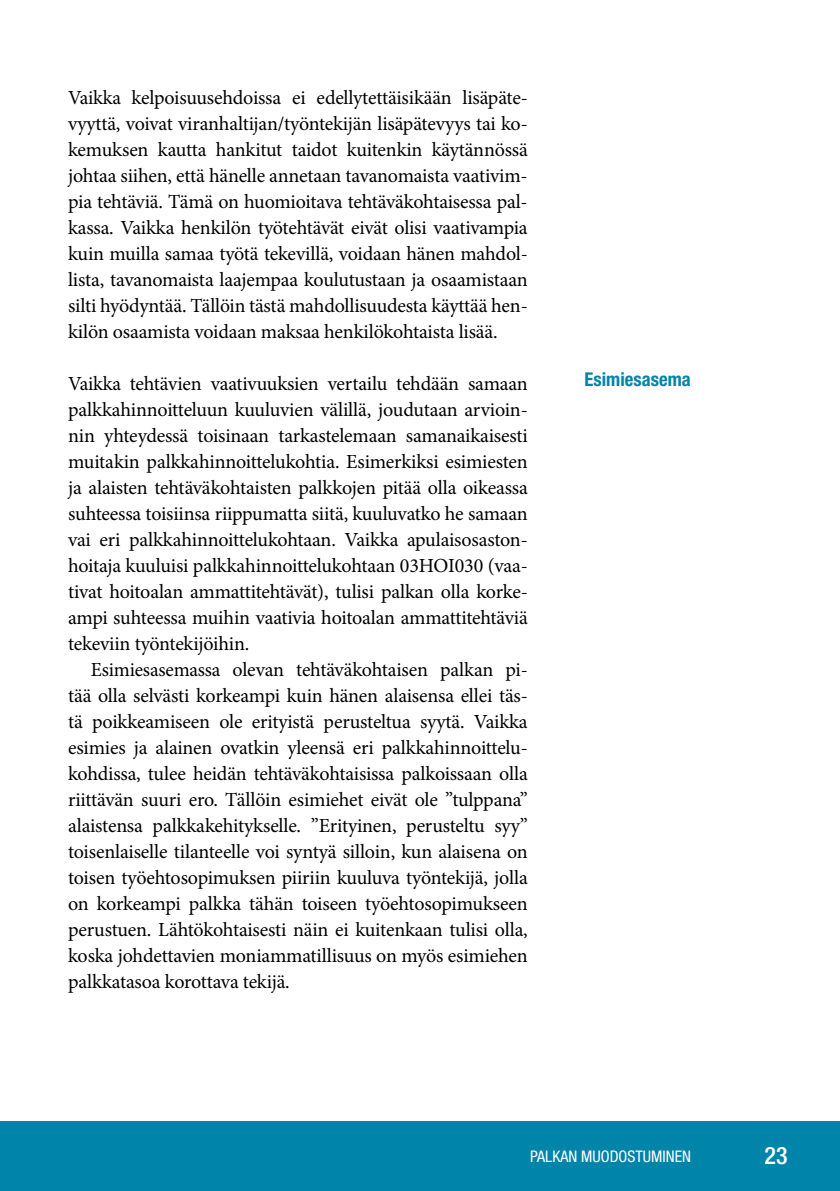
<style>
.page{position:relative;width:840px;height:1191px;background:#fff}
.page>*{position:absolute;margin:0;border:0;box-sizing:border-box;transform-origin:0 0}
.t1{font:500 condensed 24px "Helvetica Neue";color:#fff}
.t2{font:20px/26px "Minion Pro";letter-spacing:-.01em;color:#000;text-align:justify}
.t3{font:700 condensed 19px "Helvetica Neue";color:#0084a9}
.t4{font:condensed 16px "Helvetica Neue";color:#fff}
</style>
<div class="page">
<div style="left:0;top:1121px;width:839px;height:70px;background:#0084a9"></div>
<p class="t2" style="left:68px;top:85px;width:461px">Vaikka kelpoisuusehdoissa ei edellytettäisikään lisäpäte&shy;vyyttä, voivat viranhaltijan/työntekijän lisäpätevyys tai ko&shy;kemuksen kautta hankitut taidot kuitenkin käytännössä johtaa siihen, että hänelle annetaan tavanomaista vaativim&shy;pia tehtäviä. Tämä on huomioitava tehtäväkohtaisessa pal&shy;kassa. Vaikka henkilön työtehtävät eivät olisi vaativampia kuin muilla samaa työtä tekevillä, voidaan hänen mahdol&shy;lista, tavanomaista laajempaa koulutustaan ja osaamistaan silti hyödyntää. Tällöin tästä mahdollisuudesta käyttää hen&shy;kilön osaamista voidaan maksaa henkilökohtaista lisää.</p>
<p class="t2" style="left:68px;top:371px;width:461px">Vaikka tehtävien vaativuuksien vertailu tehdään samaan palkkahinnoitteluun kuuluvien välillä, joudutaan arvioin&shy;nin yhteydessä toisinaan tarkastelemaan samanaikaisesti muitakin palkkahinnoittelukohtia. Esimerkiksi esimiesten ja alaisten tehtäväkohtaisten palkkojen pitää olla oikeassa suhteessa toisiinsa riippumatta siitä, kuuluvatko he samaan vai eri palkkahinnoittelukohtaan. Vaikka apulaisosaston&shy;hoitaja kuuluisi palkkahinnoittelukohtaan 03HOI030 (vaa&shy;tivat hoitoalan ammattitehtävät), tulisi palkan olla korke&shy;ampi suhteessa muihin vaativia hoitoalan ammattitehtäviä tekeviin työntekijöihin.</p>
<p class="t2" style="left:68px;top:657px;width:461px;text-indent:23px">Esimiesasemassa olevan tehtäväkohtaisen palkan pi&shy;tää olla selvästi korkeampi kuin hänen alaisensa ellei täs&shy;tä poikkeamiseen ole erityistä perusteltua syytä. Vaikka esimies ja alainen ovatkin yleensä eri palkkahinnoittelu&shy;kohdissa, tulee heidän tehtäväkohtaisissa palkoissaan olla riittävän suuri ero. Tällöin esimiehet eivät ole ”tulppana” alaistensa palkkakehitykselle. ”Erityinen, perusteltu syy” toisenlaiselle tilanteelle voi syntyä silloin, kun alaisena on toisen työehtosopimuksen piiriin kuuluva työntekijä, jolla on korkeampi palkka tähän toiseen työehtosopimukseen perustuen. Lähtökohtaisesti näin ei kuitenkaan tulisi olla, koska johdettavien moniammatillisuus on myös esimiehen palkkatasoa korottava tekijä.</p>
<p class="t3" style="left:584px;top:368px;width:108px">Esimiesasema</p>
<p class="t4" style="left:530px;top:1147px;width:9px">PALKA</p>
<p class="t4" style="left:568px;top:1147px;width:124px">N MUODOSTUMINEN</p>
<p class="t1" style="left:764px;top:1141px;width:25px">23</p>
</div>
